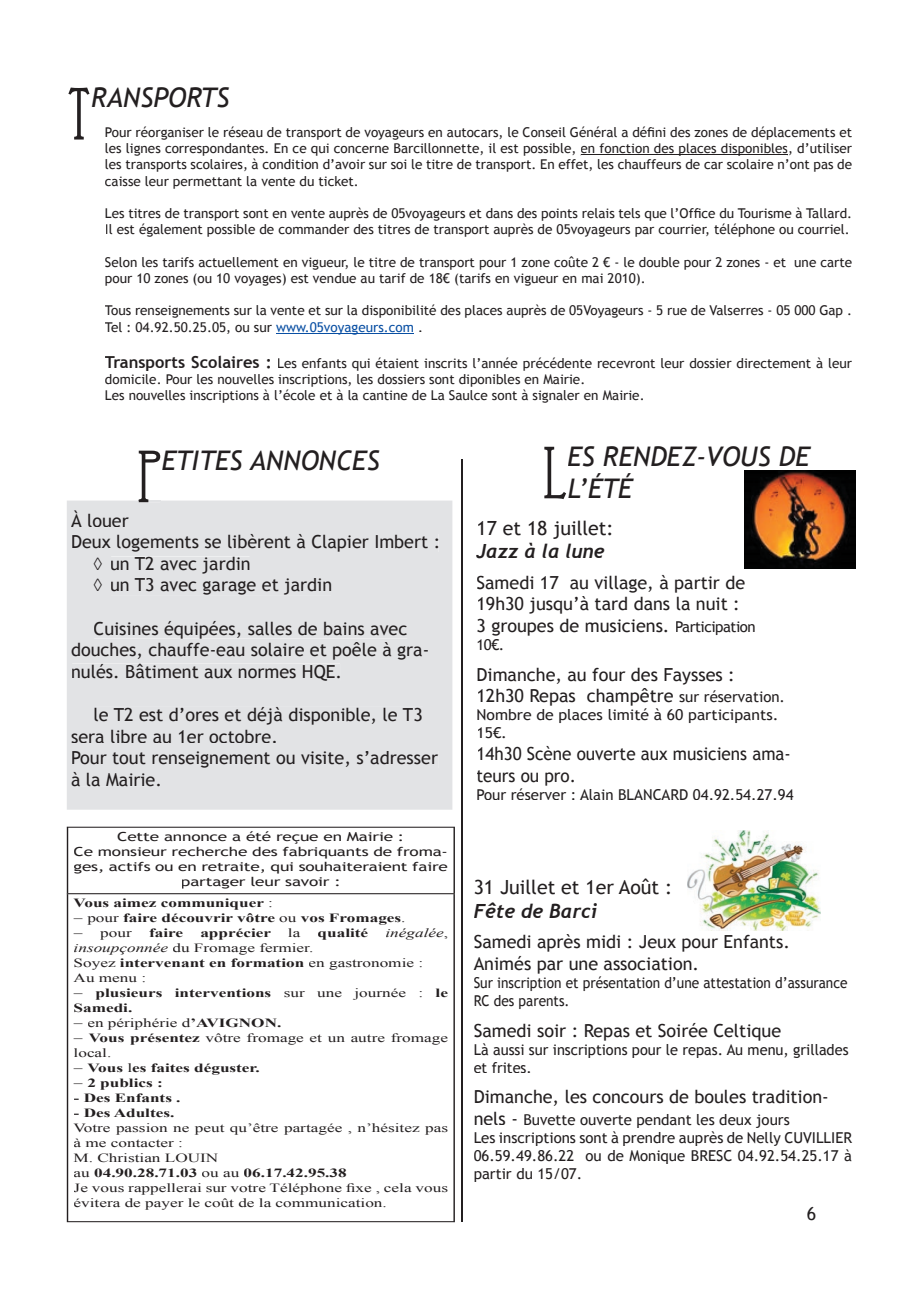
<style>
.page{position:relative;width:919px;height:1289px;background:#fff}
.page>*{position:absolute;margin:0;border:0;box-sizing:border-box;transform-origin:0 0}
.t1{font:72.75px "Eccentric Std";color:#231f20}
.t2{font:italic 27px/32.4px "Trebuchet MS";color:#231f20}
.t3{font:19.5px "Trebuchet MS";color:#231f20}
.t4{font:italic 700 19.5px "Trebuchet";color:#231f20}
.t5{font:18px/21.6px "Trebuchet MS";color:#231f20}
.t6{font:18px/21.6px "Trebuchet MS";color:#231f20;scale:.95 1}
.t7{font:15px/18px "Trebuchet MS";color:#231f20}
.t8{font:15px/18px "Trebuchet MS";color:#231f20;scale:.91 1}
.t9{font:15px/18px "Trebuchet MS";color:#231f20;scale:1.05 1}
.t10{font:13.5px/16.2px "Trebuchet MS";color:#231f20}
.t11{font:12.45px/15px "Times New Roman";color:#231f20;scale:1.37 1}
.t12{font:12.45px/15px "Trebuchet MS";letter-spacing:-.01em;color:#231f20;text-align:center;scale:1.37 1}
.t13{font:700 12.45px/15px "Times New Roman";color:#231f20;scale:1.37 1}
.t14{font:italic 12.45px "Times New Roman";color:#231f20;scale:1.37 1}
.s1{color:#094fa3}
.s2{font-weight:700;font-size:16.5px}
.s3{font-weight:400}
.s4{font-style:normal}
.s5{font-style:italic}
.s6{font-weight:700}
.s7{font-size:15px}
.s8{font-size:18px}
</style>
<div class="page">
<div style="left:67px;top:500px;width:385px;height:309px;background:#e2e3e5"></div>
<div style="left:71px;top:509px;width:58px;height:18px;background:#e2e3e5"></div>
<div style="left:72px;top:534px;width:366px;height:18px;background:#e2e3e5"></div>
<div style="left:94px;top:557px;width:8px;height:13px;background:#e2e3e5"></div>
<div style="left:111px;top:556px;width:138px;height:17px;background:#e2e3e5"></div>
<div style="left:94px;top:579px;width:8px;height:12px;background:#e2e3e5"></div>
<div style="left:111px;top:578px;width:220px;height:17px;background:#e2e3e5"></div>
<div style="left:94px;top:620px;width:313px;height:18px;background:#e2e3e5"></div>
<div style="left:72px;top:642px;width:356px;height:18px;background:#e2e3e5"></div>
<div style="left:72px;top:663px;width:268px;height:17px;background:#e2e3e5"></div>
<div style="left:95px;top:707px;width:328px;height:17px;background:#e2e3e5"></div>
<div style="left:72px;top:729px;width:204px;height:14px;background:#e2e3e5"></div>
<div style="left:72px;top:751px;width:366px;height:17px;background:#e2e3e5"></div>
<div style="left:72px;top:771px;width:88px;height:15px;background:#e2e3e5"></div>
<hr style="left:581px;top:154px;width:206px;height:1px;background:#231f20">
<hr style="left:276px;top:333px;width:138px;height:1px;background:#094fa3">
<hr style="left:139px;top:500px;width:21px;height:2px;background:#e2e3e5">
<svg style="left:67px;top:894px;width:388px;height:328px"></svg>
<svg style="left:67px;top:826px;width:388px;height:68px"></svg>
<img style="left:744px;top:471px;width:111px;height:97px">
<hr style="left:461px;top:459px;width:2px;height:763px;background:#231f20">
<img style="left:687px;top:830px;width:133px;height:100px">
<h1 class="t1" style="left:67px;top:72px;width:26px">T</h1>
<h2 class="t2" style="left:91px;top:82px;width:140px">RANSPORTS</h2>
<p class="t10" style="left:105px;top:124px;width:748px;text-align:justify">Pour réorganiser le réseau de transport de voyageurs en autocars, le Conseil Général a défini des zones de déplacements et les lignes correspondantes. En ce qui concerne Barcillonnette, il est possible, en fonction des places disponibles, d’utiliser les transports scolaires, à condition d’avoir sur soi le titre de transport. En effet, les chauffeurs de car scolaire n’ont pas de caisse leur permettant la vente du ticket.</p>
<p class="t10" style="left:105px;top:205px;width:748px">Les titres de transport sont en vente auprès de 05voyageurs et dans des points relais tels que l’Office du Tourisme à Tallard.<br>Il est également possible de commander des titres de transport auprès de 05voyageurs par courrier, téléphone ou courriel.</p>
<p class="t10" style="left:105px;top:254px;width:748px">Selon les tarifs actuellement en vigueur, le titre de transport pour 1 zone coûte 2 € - le double pour 2 zones - et une carte pour 10 zones (ou 10 voyages) est vendue au tarif de 18€ (tarifs en vigueur en mai 2010).</p>
<p class="t10" style="left:105px;top:302px;width:748px">Tous renseignements sur la vente et sur la disponibilité des places auprès de 05Voyageurs - 5 rue de Valserres - 05 000 Gap .<br>Tel : 04.92.50.25.05, ou sur <span class="s1">www.05voyageurs.com</span> .</p>
<p class="t10" style="left:105px;top:355px;width:748px"><span class="s2">Transports Scolaires :</span> Les enfants qui étaient inscrits l’année précédente recevront leur dossier directement à leur domicile. Pour les nouvelles inscriptions, les dossiers sont diponibles en Mairie.<br>Les nouvelles inscriptions à l’école et à la cantine de La Saulce sont à signaler en Mairie.</p>
<h1 class="t1" style="left:136px;top:435px;width:27px">P</h1>
<h2 class="t2" style="left:162px;top:444px;width:219px">ETITES ANNONCES</h2>
<h3 class="t5" style="left:71px;top:509px;width:59px">À louer</h3>
<h3 class="t5" style="left:71px;top:531px;width:371px">Deux logements se libèrent à Clapier Imbert :</h3>
<h3 class="t5" style="left:94px;top:553px;width:159px">◊ un T2 avec jardin</h3>
<h3 class="t5" style="left:94px;top:574px;width:240px">◊ un T3 avec garage et jardin</h3>
<h3 class="t5" style="left:71px;top:617px;width:360px;text-indent:22px">Cuisines équipées, salles de bains avec douches, chauffe-eau solaire et poêle à gra&shy;nulés. Bâtiment aux normes HQE.</h3>
<h3 class="t5" style="left:71px;top:704px;width:368px;text-indent:22px">le T2 est d’ores et déjà disponible, le T3 sera libre au 1er octobre.<br>Pour tout renseignement ou visite, s’adresser à la Mairie.</h3>
<p class="t12" style="left:74px;top:829px;width:275px">Cette annonce a été reçue en Mairie :<br>Ce monsieur recherche des fabriquants de froma&shy;ges, actifs ou en retraite, qui souhaiteraient faire partager leur savoir :</p>
<p class="t13" style="left:74px;top:894px;width:244px">Vous aimez communiquer <span class="s3">:<br></span>− <span class="s3">pour</span> faire découvrir vôtre <span class="s3">ou</span> vos Fromages<span class="s3">.</span></p>
<p class="t11" style="left:100px;top:925px;width:24px">pour</p>
<p class="t13" style="left:149px;top:924px;width:26px">faire</p>
<p class="t13" style="left:200px;top:924px;width:53px">apprécier</p>
<p class="t11" style="left:288px;top:925px;width:11px">la</p>
<p class="t13" style="left:317px;top:924px;width:38px">qualité</p>
<p class="t14" style="left:385px;top:924px;width:47px">inégalée<span class="s4">,</span></p>
<p class="t11" style="left:74px;top:940px;width:275px"><span class="s5">insoupçonnée</span> du Fromage fermier.<br>Soyez <span class="s6">intervenant en formation</span> en gastronomie :<br>Au menu :<br>− <span class="s6">plusieurs interventions</span> sur une journée : <span class="s6">le<br>Samedi.<br></span>− en périphérie d<span class="s6">’AVIGNON.<br></span>− <span class="s6">Vous présentez</span> vôtre fromage et un autre fromage local.<br>− <span class="s6">Vous</span> l<span class="s6">es faites déguster.<br></span>− <span class="s6">2 publics :</span></p>
<p class="t13" style="left:74px;top:1090px;width:80px">- Des Enfants .</p>
<p class="t13" style="left:74px;top:1105px;width:75px">- Des Adultes.</p>
<p class="t11" style="left:74px;top:1120px;width:275px">Votre passion ne peut qu’être partagée , n’hésitez pas à me contacter :<br>M. Christian LOUIN<br>au <span class="s6">04.90.28.71.03</span> ou au <span class="s6">06.17.42.95.38<br></span>Je vous rappellerai sur votre Téléphone fixe , cela vous évitera de payer le coût de la communication.</p>
<h1 class="t1" style="left:541px;top:431px;width:27px">L</h1>
<h2 class="t2" style="left:567px;top:440px;width:244px">ES RENDEZ-VOUS DE<br>L’ÉTÉ</h2>
<h3 class="t3" style="left:476px;top:516px;width:139px">17 et 18 juillet:</h3>
<h3 class="t4" style="left:476px;top:539px;width:129px">Jazz à la lune</h3>
<h3 class="t5" style="left:476px;top:572px;width:281px">Samedi 17 au village, à partir de<br>19h30 jusqu’à tard dans la nuit :<br>3 groupes de musiciens. <span class="s7">Participation</span></h3>
<p class="t7" style="left:476px;top:636px;width:29px">10€.</p>
<h3 class="t5" style="left:476px;top:663px;width:310px">Dimanche, au four des Faysses :<br>12h30 Repas champêtre <span class="s7">sur réservation.</span></h3>
<p class="t9" style="left:476px;top:706px;width:289px">Nombre de places limité à 60 participants.<br>15€.</p>
<h3 class="t6" style="left:476px;top:743px;width:332px">14h30 Scène ouverte aux musiciens ama&shy;teurs ou pro.</h3>
<p class="t7" style="left:476px;top:785px;width:318px">Pour réserver : Alain BLANCARD 04.92.54.27.94</p>
<h3 class="t3" style="left:473px;top:875px;width:200px">31 Juillet et 1er Août :</h3>
<h3 class="t4" style="left:473px;top:898px;width:125px">Fête de Barci</h3>
<h3 class="t5" style="left:473px;top:931px;width:318px">Samedi après midi : Jeux pour Enfants.<br>Animés par une association.</h3>
<p class="t8" style="left:473px;top:973px;width:412px">Sur inscription et présentation d’une attestation d’assurance<br>RC des parents.</p>
<h3 class="t5" style="left:473px;top:1019px;width:309px">Samedi soir : Repas et Soirée Celtique</h3>
<p class="t7" style="left:473px;top:1040px;width:376px">Là aussi sur inscriptions pour le repas. Au menu, grillades et frites.</p>
<h3 class="t5" style="left:473px;top:1086px;width:356px">Dimanche, les concours de boules tradition-</h3>
<p class="t7" style="left:473px;top:1110px;width:380px"><span class="s8">nels -</span> Buvette ouverte pendant les deux jours<br>Les inscriptions sont à prendre auprès de Nelly CUVILLIER 06.59.49.86.22 ou de Monique BRESC 04.92.54.25.17 à partir du 15/07.</p>
<h3 class="t5" style="left:806px;top:1202px;width:11px">6</h3>
</div>
